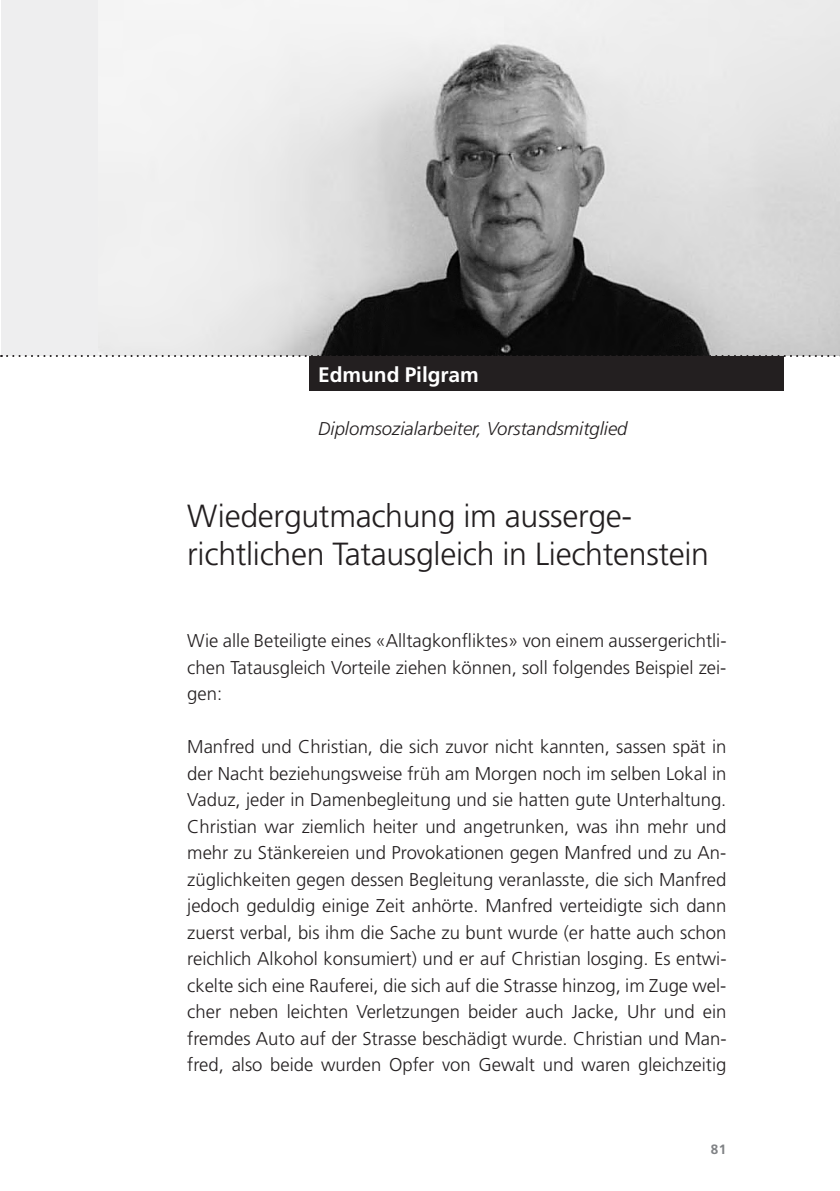
<style>
.page{position:relative;width:840px;height:1191px;background:#fff}
.page>*{position:absolute;margin:0;border:0;box-sizing:border-box;transform-origin:0 0}
.t1{font:300 32px/38.4px "Frutiger";letter-spacing:-.01em;color:#231f20}
.t2{font:700 21px "Frutiger";letter-spacing:-.005em;color:#fff}
.t3{font:300 18.4px/26.4px "Frutiger";color:#231f20;text-align:justify}
.t4{font:italic 300 18.4px "Frutiger";color:#231f20}
.t5{font:700 13.6px "Frutiger";color:#808285}
</style>
<div class="page">
<div style="left:309px;top:356px;width:473px;height:35px;background:#231f20"></div>
<div style="left:1px;top:0;width:838px;height:355px;background:#eeeeef"></div>
<img style="left:229px;top:44px;width:610px;height:311px">
<svg style="left:1px;top:355px;width:839px;height:2px"></svg>
<p class="t2" style="left:318px;top:363px;width:162px">Edmund Pilgram</p>
<p class="t4" style="left:318px;top:418px;width:310px">Diplomsozialarbeiter, Vorstandsmitglied</p>
<h1 class="t1" style="left:187px;top:496px;width:523px">Wiedergutmachung im ausserge&shy;richtlichen Tatausgleich in Liechtenstein</h1>
<p class="t3" style="left:187px;top:628px;width:540px">Wie alle Beteiligte eines «Alltagkonfliktes» von einem aussergerichtli&shy;chen Tatausgleich Vorteile ziehen können, soll folgendes Beispiel zei&shy;gen:</p>
<p class="t3" style="left:187px;top:734px;width:540px">Manfred und Christian, die sich zuvor nicht kannten, sassen spät in der Nacht beziehungsweise früh am Morgen noch im selben Lokal in Vaduz, jeder in Damenbegleitung und sie hatten gute Unterhaltung.<br>Christian war ziemlich heiter und angetrunken, was ihn mehr und mehr zu Stänkereien und Provokationen gegen Manfred und zu An&shy;züglichkeiten gegen dessen Begleitung veranlasste, die sich Manfred jedoch geduldig einige Zeit anhörte. Manfred verteidigte sich dann zuerst verbal, bis ihm die Sache zu bunt wurde (er hatte auch schon reichlich Alkohol konsumiert) und er auf Christian losging. Es entwi&shy;ckelte sich eine Rauferei, die sich auf die Strasse hinzog, im Zuge wel&shy;cher neben leichten Verletzungen beider auch Jacke, Uhr und ein fremdes Auto auf der Strasse beschädigt wurde. Christian und Man&shy;fred, also beide wurden Opfer von Gewalt und waren gleichzeitig</p>
<p class="t5" style="left:710px;top:1141px;width:17px">81</p>
</div>
